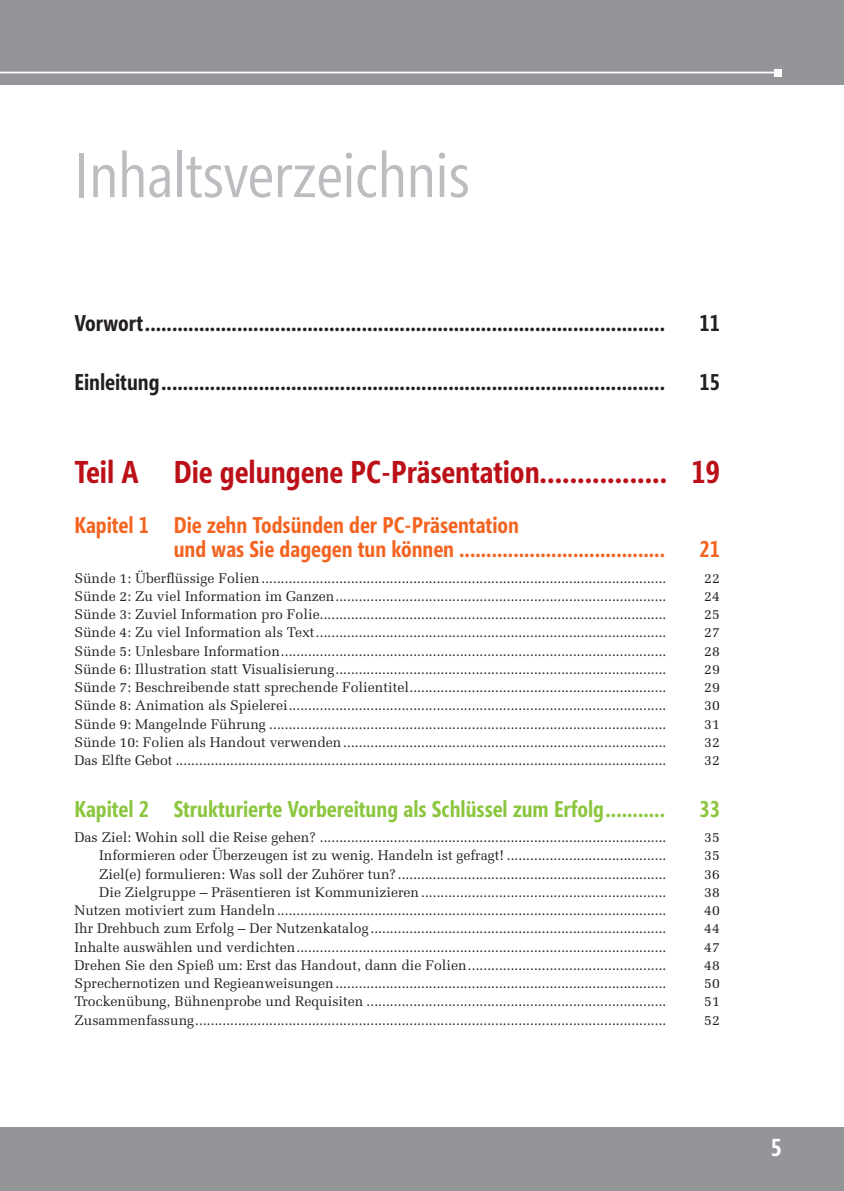
<style>
.page{position:relative;width:844px;height:1191px;background:#fff}
.page>*{position:absolute;margin:0;border:0;box-sizing:border-box;transform-origin:0 0}
.t1{font:63px "Segoe Condensed";color:#bcbdc0}
.t2{font:700 31.5px "Segoe Condensed";color:#bb1018}
.t3{font:700 24.5px "Segoe Condensed";color:#fff}
.t4{font:700 22.75px "Segoe Condensed";color:#231f20}
.t5{font:700 22.75px/24.5px "Segoe Condensed";color:#f36421}
.t6{font:700 22.75px "Segoe Condensed";color:#8bc63e}
.t7{font:14px "Melior";color:#231f20}
</style>
<div class="page">
<div style="left:0;top:1127px;width:843px;height:64px;background:#939598"></div>
<div style="left:0;top:0;width:843px;height:85px;background:#939598"></div>
<hr style="left:0;top:72px;width:778px;height:1px;background:#fff">
<div style="left:774px;top:69px;width:7px;height:7px;background:#fff"></div>
<h1 class="t1" style="left:74px;top:139px;width:397px">Inhaltsverzeichnis</h1>
<h3 class="t4" style="left:74px;top:310px;width:592px">Vorwort................................................................................................</h3>
<h3 class="t4" style="left:699px;top:310px;width:22px">11</h3>
<h3 class="t4" style="left:74px;top:369px;width:592px">Einleitung.............................................................................................</h3>
<h3 class="t4" style="left:699px;top:369px;width:22px">15</h3>
<h2 class="t2" style="left:74px;top:454px;width:646px">Teil A Die gelungene PC‑Präsentation................. 19</h2>
<h3 class="t5" style="left:174px;top:512px;width:492px;text-indent:-99px">Kapitel 1 Die zehn Todsünden der PC‑Präsentation<br>und was Sie dagegen tun können ......................................</h3>
<h3 class="t5" style="left:699px;top:537px;width:22px">21</h3>
<p class="t7" style="left:74px;top:569px;width:593px">Sünde 1: Überflüssige Folien........................................................................................................</p>
<p class="t7" style="left:704px;top:569px;width:17px">22</p>
<p class="t7" style="left:74px;top:588px;width:593px">Sünde 2: Zu viel Information im Ganzen.....................................................................................</p>
<p class="t7" style="left:704px;top:588px;width:17px">24</p>
<p class="t7" style="left:74px;top:606px;width:593px">Sünde 3: Zuviel Information pro Folie.........................................................................................</p>
<p class="t7" style="left:704px;top:606px;width:17px">25</p>
<p class="t7" style="left:74px;top:624px;width:593px">Sünde 4: Zu viel Information als Text..........................................................................................</p>
<p class="t7" style="left:704px;top:624px;width:17px">27</p>
<p class="t7" style="left:74px;top:642px;width:593px">Sünde 5: Unlesbare Information...................................................................................................</p>
<p class="t7" style="left:704px;top:642px;width:17px">28</p>
<p class="t7" style="left:74px;top:661px;width:593px">Sünde 6: Illustration statt Visualisierung.....................................................................................</p>
<p class="t7" style="left:704px;top:661px;width:17px">29</p>
<p class="t7" style="left:74px;top:679px;width:593px">Sünde 7: Beschreibende statt sprechende Folientitel..................................................................</p>
<p class="t7" style="left:704px;top:679px;width:17px">29</p>
<p class="t7" style="left:74px;top:697px;width:593px">Sünde 8: Animation als Spielerei.................................................................................................</p>
<p class="t7" style="left:704px;top:697px;width:17px">30</p>
<p class="t7" style="left:74px;top:715px;width:593px">Sünde 9: Mangelnde Führung ......................................................................................................</p>
<p class="t7" style="left:704px;top:715px;width:17px">31</p>
<p class="t7" style="left:74px;top:733px;width:593px">Sünde 10: Folien als Handout verwenden...................................................................................</p>
<p class="t7" style="left:704px;top:733px;width:17px">32</p>
<p class="t7" style="left:74px;top:752px;width:593px">Das Elfte Gebot ..............................................................................................................................</p>
<p class="t7" style="left:704px;top:752px;width:17px">32</p>
<h3 class="t6" style="left:74px;top:795px;width:592px">Kapitel 2 Strukturierte Vorbereitung als Schlüssel zum Erfolg...........</h3>
<h3 class="t6" style="left:699px;top:795px;width:22px">33</h3>
<p class="t7" style="left:74px;top:829px;width:593px">Das Ziel: Wohin soll die Reise gehen? .........................................................................................</p>
<p class="t7" style="left:704px;top:829px;width:17px">35</p>
<p class="t7" style="left:99px;top:847px;width:568px">Informieren oder Überzeugen ist zu wenig. Handeln ist gefragt! .........................................</p>
<p class="t7" style="left:704px;top:847px;width:17px">35</p>
<p class="t7" style="left:99px;top:865px;width:568px">Ziel(e) formulieren: Was soll der Zuhörer tun? .....................................................................</p>
<p class="t7" style="left:704px;top:865px;width:17px">36</p>
<p class="t7" style="left:99px;top:884px;width:568px">Die Zielgruppe – Präsentieren ist Kommunizieren...............................................................</p>
<p class="t7" style="left:704px;top:884px;width:17px">38</p>
<p class="t7" style="left:74px;top:902px;width:593px">Nutzen motiviert zum Handeln....................................................................................................</p>
<p class="t7" style="left:704px;top:902px;width:17px">40</p>
<p class="t7" style="left:74px;top:920px;width:593px">Ihr Drehbuch zum Erfolg – Der Nutzenkatalog ............................................................................</p>
<p class="t7" style="left:704px;top:920px;width:17px">44</p>
<p class="t7" style="left:74px;top:938px;width:593px">Inhalte auswählen und verdichten...............................................................................................</p>
<p class="t7" style="left:704px;top:938px;width:17px">47</p>
<p class="t7" style="left:74px;top:956px;width:593px">Drehen Sie den Spieß um: Erst das Handout, dann die Folien...................................................</p>
<p class="t7" style="left:704px;top:956px;width:17px">48</p>
<p class="t7" style="left:74px;top:975px;width:593px">Sprechernotizen und Regieanweisungen.....................................................................................</p>
<p class="t7" style="left:704px;top:975px;width:17px">50</p>
<p class="t7" style="left:74px;top:993px;width:593px">Trockenübung, Bühnenprobe und Requisiten .............................................................................</p>
<p class="t7" style="left:704px;top:993px;width:17px">51</p>
<p class="t7" style="left:74px;top:1011px;width:593px">Zusammenfassung.........................................................................................................................</p>
<p class="t7" style="left:704px;top:1011px;width:17px">52</p>
<h3 class="t3" style="left:770px;top:1133px;width:12px">5</h3>
</div>
